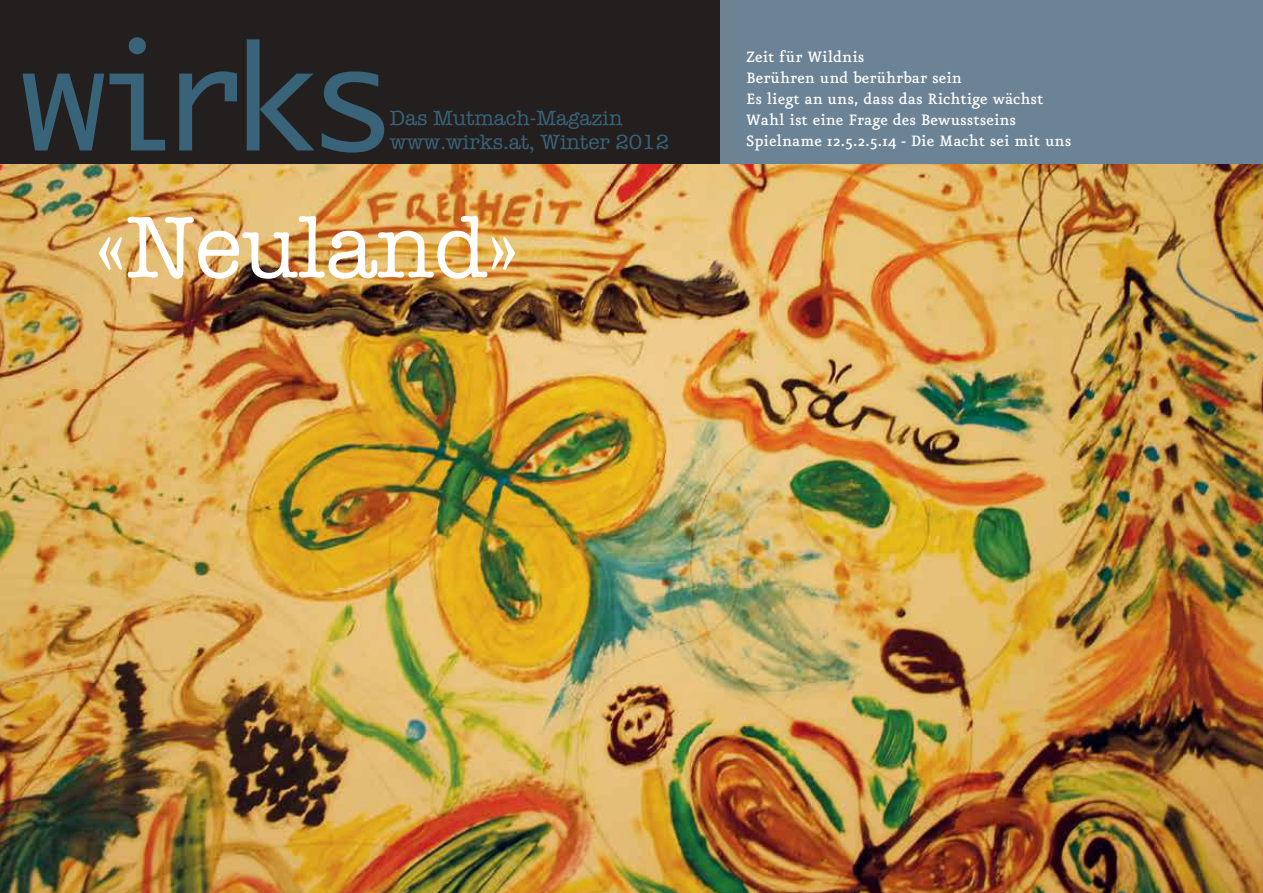
<style>
.page{position:relative;width:1263px;height:893px;background:#fff}
.page>*{position:absolute;margin:0;border:0;box-sizing:border-box;transform-origin:0 0}
.t1{font:90px "American Typewriter";color:#fff}
.t2{font:21px/24px "American Typewriter";color:#386378}
.t3{font:500 18px/21px "Eureka";color:#fff}
</style>
<div class="page">
<img style="left:0;top:163px;width:1263px;height:730px">
<div style="left:0;top:0;width:1263px;height:163px;background:#241f1f"></div>
<div style="left:721px;top:0;width:542px;height:163px;background:#6c8396"></div>
<svg style="left:23px;top:37px;width:361px;height:116px"></svg>
<p class="t2" style="left:390px;top:105px;width:281px">Das Mutmach-Magazin www.wirks.at, Winter 2012</p>
<h1 class="t1" style="left:95px;top:178px;width:426px">«Neuland»</h1>
<p class="t3" style="left:746px;top:47px;width:327px">Zeit für Wildnis<br>Berühren und berührbar sein<br>Es liegt an uns, dass das Richtige wächst Wahl ist eine Frage des Bewusstseins Spielname 12.5.2.5.14 - Die Macht sei mit uns</p>
</div>
